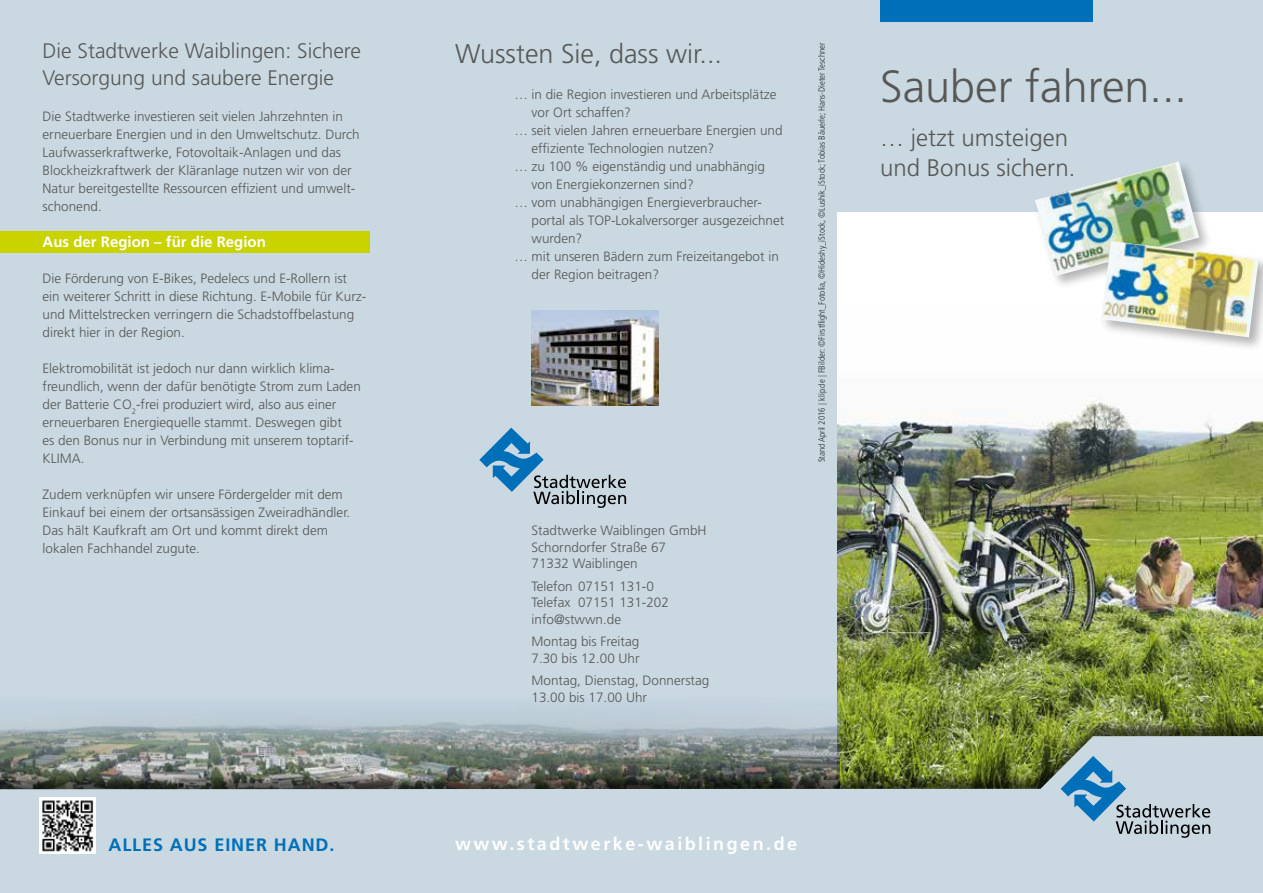
<style>
.page{position:relative;width:1263px;height:893px;background:#c9d8e1}
.page>*{position:absolute;margin:0;border:0;box-sizing:border-box;transform-origin:0 0}
.t1{font:300 45px "Frutiger LT Std";color:#575756}
.t2{font:300 27px "Frutiger LT Std";color:#575756}
.t3{font:300 24px/30px "Frutiger LT Std";color:#575756}
.t4{font:300 21px/27px "Frutiger LT Std";color:#575756}
.t5{font:700 18px "Frutiger LT Std";letter-spacing:.14em;color:#fff}
.t6{font:700 18px "Frutiger LT Std";letter-spacing:.05em;color:#006fb9}
.t7{font:700 15px "Frutiger LT Std";color:#fff}
.t8{font:300 13.5px/18px "Frutiger LT Std";color:#575756}
.t9{font:300 condensed 9px "Frutiger LT Std";color:#000}
</style>
<div class="page">
<div style="left:838px;top:213px;width:425px;height:578px;background:#fff"></div>
<img style="left:838px;top:400px;width:425px;height:319px">
<div style="left:880px;top:0;width:213px;height:21px;background:#006fb9"></div>
<img style="left:102px;top:696px;width:737px;height:23px">
<div style="left:0;top:719px;width:1263px;height:174px;background:#000;opacity:.6"></div>
<img style="left:0;top:736px;width:1263px;height:157px">
<svg style="left:1061px;top:756px;width:149px;height:82px"></svg>
<img style="left:39px;top:797px;width:57px;height:57px">
<div style="left:0;top:232px;width:370px;height:21px;background:#c8d300"></div>
<svg style="left:479px;top:428px;width:147px;height:80px"></svg>
<div style="left:1032px;top:159px;width:181px;height:131px;background:#000;opacity:.3"></div>
<img style="left:1035px;top:162px;width:164px;height:114px">
<div style="left:1099px;top:239px;width:164px;height:113px;background:#000;opacity:.3"></div>
<img style="left:1101px;top:241px;width:157px;height:96px">
<img style="left:531px;top:310px;width:127px;height:95px">
<h3 class="t4" style="left:43px;top:38px;width:320px">Die Stadtwerke Waiblingen: Sichere<br>Versorgung und saubere Energie</h3>
<p class="t8" style="left:43px;top:108px;width:319px">Die Stadtwerke investieren seit vielen Jahrzehnten in erneuerbare Energien und in den Umweltschutz. Durch Laufwasserkraftwerke, Fotovoltaik-Anlagen und das Blockheizkraftwerk der Kläranlage nutzen wir von der Natur bereitgestellte Ressourcen effizient und umwelt&shy;schonend.</p>
<p class="t7" style="left:43px;top:233px;width:225px">Aus der Region – für die Region</p>
<p class="t8" style="left:43px;top:270px;width:325px">Die Förderung von E-Bikes, Pedelecs und E-Rollern ist ein weiterer Schritt in diese Richtung. E-Mobile für Kurz&shy;und Mittelstrecken verringern die Schadstoffbelastung direkt hier in der Region.</p>
<p class="t8" style="left:43px;top:360px;width:320px">Elektromobilität ist jedoch nur dann wirklich klima&shy;freundlich, wenn der dafür benötigte Strom zum Laden der Batterie CO<sub>2</sub>-frei produziert wird, also aus einer erneuerbaren Energiequelle stammt. Deswegen gibt<br>es den Bonus nur in Verbindung mit unserem toptarif-KLIMA.</p>
<p class="t8" style="left:43px;top:486px;width:309px">Zudem verknüpfen wir unsere Fördergelder mit dem Einkauf bei einem der ortsansässigen Zweiradhändler.<br>Das hält Kaufkraft am Ort und kommt direkt dem lokalen Fachhandel zugute.</p>
<h2 class="t2" style="left:455px;top:38px;width:269px">Wussten Sie, dass wir...</h2>
<p class="t8" style="left:514px;top:85px;width:264px">… in die Region investieren und Arbeitsplätze</p>
<p class="t8" style="left:531px;top:103px;width:101px">vor Ort schaffen?</p>
<p class="t8" style="left:514px;top:121px;width:270px">… seit vielen Jahren erneuerbare Energien und</p>
<p class="t8" style="left:531px;top:139px;width:184px">effiziente Technologien nutzen?</p>
<p class="t8" style="left:514px;top:157px;width:252px">… zu 100 % eigenständig und unabhängig</p>
<p class="t8" style="left:531px;top:175px;width:164px">von Energiekonzernen sind?</p>
<p class="t8" style="left:514px;top:193px;width:249px">… vom unabhängigen Energieverbraucher-</p>
<p class="t8" style="left:531px;top:211px;width:254px">portal als TOP-Lokalversorger ausgezeichnet</p>
<p class="t8" style="left:531px;top:229px;width:52px">wurden?</p>
<p class="t8" style="left:514px;top:247px;width:266px">… mit unseren Bädern zum Freizeitangebot in</p>
<p class="t8" style="left:531px;top:265px;width:129px">der Region beitragen?</p>
<p class="t8" style="left:531px;top:523px;width:177px;line-height:16.5px">Stadtwerke Waiblingen GmbH<br>Schorndorfer Straße 67<br>71332 Waiblingen</p>
<p class="t8" style="left:531px;top:578px;width:139px;line-height:16.5px">Telefon 07151 131-0<br>Telefax 07151 131-202 info@stwwn.de</p>
<p class="t8" style="left:531px;top:634px;width:110px;line-height:16.5px">Montag bis Freitag<br>7.30 bis 12.00 Uhr</p>
<p class="t8" style="left:531px;top:673px;width:179px;line-height:16.5px">Montag, Dienstag, Donnerstag<br>13.00 bis 17.00 Uhr</p>
<p class="t9" style="left:817px;top:462px;width:421px;rotate:-90deg">Stand April 2016 | klip.de | FBilder: ©Firstflight_Fotolia, ©Hideshy_iStock, ©Lushik_iStock; Tobias Bäuerle; Hans-Dieter Teschner</p>
<h3 class="t6" style="left:108px;top:834px;width:228px">ALLES AUS EINER HAND.</h3>
<h3 class="t5" style="left:455px;top:833px;width:344px">www.stadtwerke-waiblingen.de</h3>
<h1 class="t1" style="left:880px;top:61px;width:308px">Sauber fahren...</h1>
<h3 class="t3" style="left:880px;top:123px;width:197px">… jetzt umsteigen und Bonus sichern.</h3>
</div>
